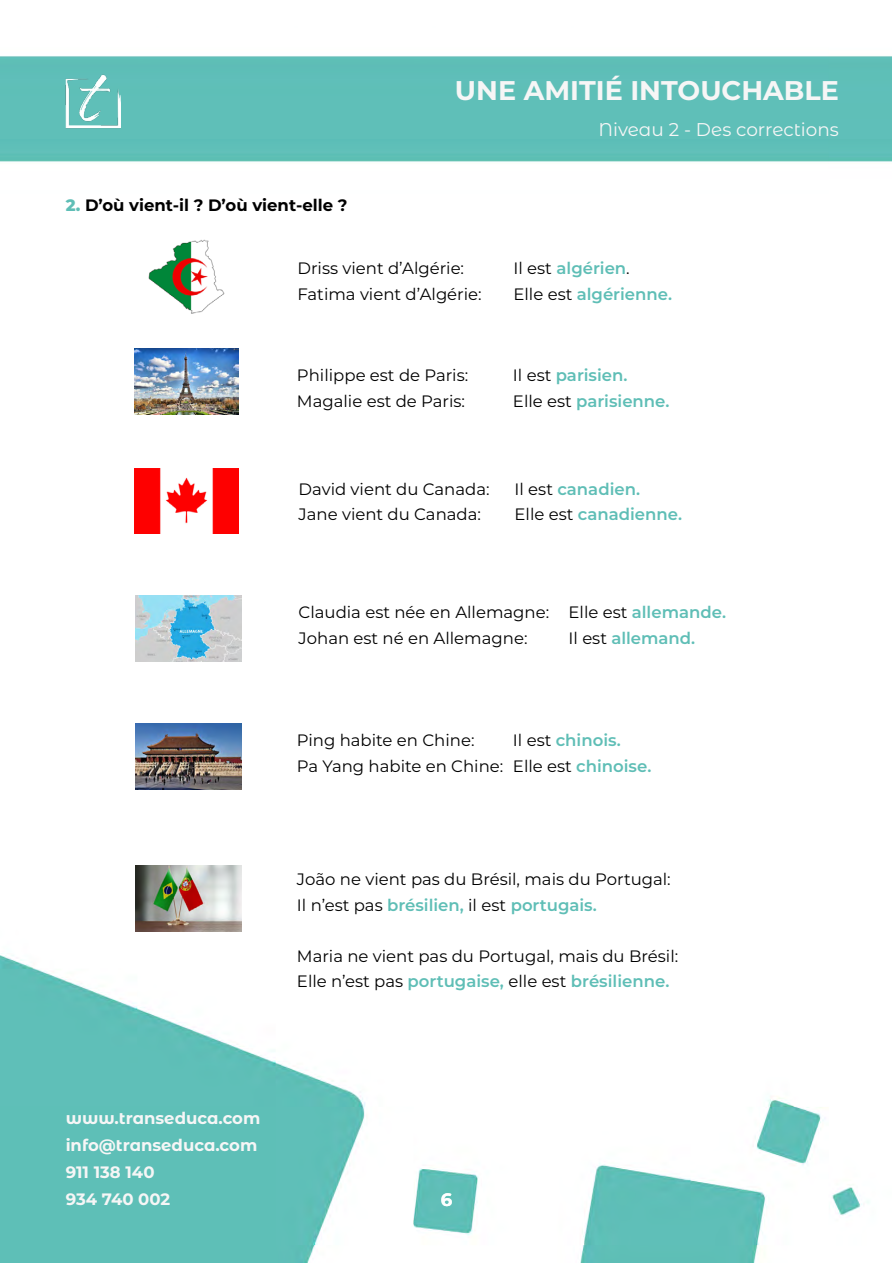
<style>
.page{position:relative;width:893px;height:1263px;background:#fff}
.page>*{position:absolute;margin:0;border:0;box-sizing:border-box;transform-origin:0 0}
.t1{font:700 27px "Montserrat";color:#f6f6f6}
.t2{font:18.45px "Montserrat Alternates";color:#f6f6f6}
.t3{font:700 18px "Montserrat";color:#fff}
.t4{font:16.5px/25.5px "Montserrat";color:#000}
.t5{font:600 16.5px "Montserrat";color:#5fbeb6}
.t6{font:700 16.5px/27px "Montserrat Alternates";color:#f6f6f6}
.t7{font:700 16.5px "Montserrat";color:#000}
.s1{font-weight:800;color:#5fbeb6}
.s2{font-weight:400;color:#000}
.s3{font-weight:600;color:#5fbeb6}
</style>
<div class="page">
<img style="left:0;top:56px;width:892px;height:1207px">
<img style="left:66px;top:74px;width:55px;height:66px">
<img style="left:148px;top:238px;width:77px;height:76px">
<img style="left:135px;top:349px;width:103px;height:65px">
<img style="left:136px;top:595px;width:105px;height:66px">
<img style="left:135px;top:723px;width:106px;height:66px">
<img style="left:136px;top:865px;width:105px;height:66px">
<img style="left:135px;top:468px;width:103px;height:65px">
<p class="t7" style="left:66px;top:194px;width:283px"><span class="s1">2.</span> D’où vient-il ? D’où vient-elle ?</p>
<h1 class="t1" style="left:455px;top:71px;width:385px">UNE AMITIÉ INTOUCHABLE</h1>
<p class="t2" style="left:598px;top:117px;width:242px">Niveau 2 - Des corrections</p>
<p class="t4" style="left:297px;top:255px;width:168px">Driss vient d’Algérie:</p>
<p class="t5" style="left:513px;top:257px;width:118px"><span class="s2">Il est</span> algérien<span class="s2">.</span></p>
<p class="t4" style="left:297px;top:281px;width:186px">Fatima vient d’Algérie:</p>
<p class="t5" style="left:513px;top:282px;width:160px"><span class="s2">Elle est</span> algérienne.</p>
<p class="t4" style="left:297px;top:362px;width:173px">Philippe est de Paris:</p>
<p class="t5" style="left:513px;top:364px;width:116px"><span class="s2">Il est</span> parisien.</p>
<p class="t4" style="left:297px;top:387px;width:170px">Magalie est de Paris:</p>
<p class="t5" style="left:513px;top:389px;width:158px"><span class="s2">Elle est</span> parisienne.</p>
<p class="t4" style="left:299px;top:475px;width:193px">David vient du Canada:</p>
<p class="t5" style="left:515px;top:477px;width:127px"><span class="s2">Il est</span> canadien.</p>
<p class="t4" style="left:299px;top:501px;width:184px">Jane vient du Canada:</p>
<p class="t5" style="left:515px;top:502px;width:169px"><span class="s2">Elle est</span> canadienne.</p>
<p class="t4" style="left:299px;top:599px;width:429px">Claudia est née en Allemagne: Elle est <span class="s3">allemande.<br></span>Johan est né en Allemagne:</p>
<p class="t5" style="left:569px;top:626px;width:128px"><span class="s2">Il est</span> allemand.</p>
<p class="t4" style="left:297px;top:727px;width:356px;text-indent:216px">Il est <span class="s3">chinois.<br></span>Pa Yang habite en Chine: Elle est <span class="s3">chinoise.</span></p>
<p class="t4" style="left:297px;top:727px;width:179px">Ping habite en Chine:</p>
<p class="t4" style="left:297px;top:866px;width:375px">João ne vient pas du Brésil, mais du Portugal:<br>Il n’est pas <span class="s3">brésilien,</span> il est <span class="s3">portugais.</span></p>
<p class="t4" style="left:297px;top:942px;width:383px">Maria ne vient pas du Portugal, mais du Brésil:<br>Elle n’est pas <span class="s3">portugaise,</span> elle est <span class="s3">brésilienne.</span></p>
<p class="t6" style="left:66px;top:1104px;width:196px">www.transeduca.com info@transeduca.com<br>911 138 140<br>934 740 002</p>
<p class="t3" style="left:441px;top:1186px;width:13px">6</p>
</div>
